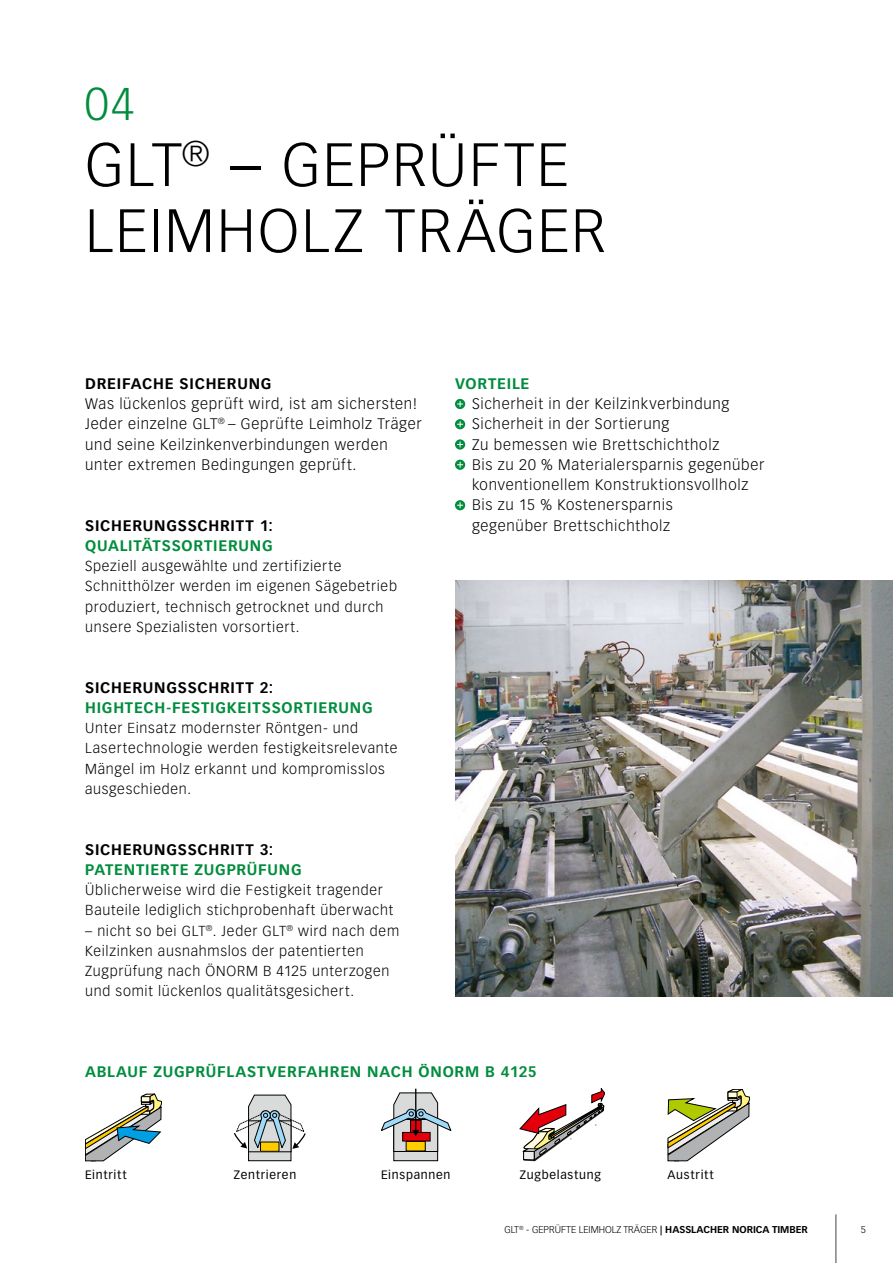
<style>
.page{position:relative;width:893px;height:1263px;background:#fff}
.page>*{position:absolute;margin:0;border:0;box-sizing:border-box;transform-origin:0 0}
.t1{font:300 60px/66px "Vectora LT Pro";letter-spacing:.035em;color:#000}
.t2{font:300 45px "Vectora LT Pro";color:#008d3d}
.t3{font:300 15px/20.2px "Vectora LT Pro";letter-spacing:.05em;color:#000}
.t4{font:700 15px "Vectora LT Pro";letter-spacing:.05em;color:#008d3d}
.t5{font:700 15px "Vectora LT Pro";letter-spacing:.05em;color:#000}
.t6{font:300 14.25px/20.2px "Vectora LT Pro";letter-spacing:.05em;color:#000}
.t7{font:12px "Vectora LT Pro";letter-spacing:.06em;color:#000}
.t8{font:300 9.75px "Vectora LT Pro";color:#000}
.s1{font-weight:700}
</style>
<div class="page">
<svg style="left:668px;top:1089px;width:82px;height:72px"></svg>
<hr style="left:415px;top:1089px;width:1px;height:41px;background:#000">
<svg style="left:381px;top:1092px;width:70px;height:69px"></svg>
<svg style="left:85px;top:1094px;width:77px;height:67px"></svg>
<svg style="left:234px;top:1094px;width:72px;height:67px"></svg>
<svg style="left:520px;top:1088px;width:85px;height:73px"></svg>
<img style="left:455px;top:581px;width:438px;height:415px">
<div style="left:455px;top:399px;width:10px;height:10px;background:#008d3d;border-radius:50%"></div>
<svg style="left:457px;top:401px;width:6px;height:6px"></svg>
<svg style="left:455px;top:419px;width:10px;height:10px"></svg>
<svg style="left:457px;top:421px;width:6px;height:6px"></svg>
<svg style="left:455px;top:439px;width:10px;height:11px"></svg>
<svg style="left:457px;top:441px;width:6px;height:6px"></svg>
<svg style="left:455px;top:460px;width:10px;height:10px"></svg>
<svg style="left:457px;top:462px;width:6px;height:6px"></svg>
<svg style="left:455px;top:500px;width:10px;height:10px"></svg>
<svg style="left:457px;top:502px;width:6px;height:6px"></svg>
<hr style="left:835px;top:1214px;width:1px;height:49px;background:#58595b">
<h2 class="t2" style="left:85px;top:77px;width:51px">04</h2>
<h1 class="t1" style="left:85px;top:132px;width:522px">GLT<sup>®</sup> – GEPRÜFTE<br>LEIMHOLZ TRÄGER</h1>
<p class="t5" style="left:85px;top:374px;width:188px">DREIFACHE SICHERUNG</p>
<p class="t3" style="left:85px;top:394px;width:338px">Was lückenlos geprüft wird, ist am sichersten!<br>Jeder einzelne GLT<sup>®</sup> – Geprüfte Leimholz Träger und seine Keilzinkenverbindungen werden unter extremen Bedingungen geprüft.</p>
<p class="t5" style="left:85px;top:516px;width:189px">SICHERUNGSSCHRITT 1:</p>
<p class="t4" style="left:85px;top:536px;width:189px">QUALITÄTSSORTIERUNG</p>
<p class="t6" style="left:85px;top:556px;width:313px">Speziell ausgewählte und zertifizierte Schnitthölzer werden im eigenen Sägebetrieb produziert, technisch getrocknet und durch unsere Spezialisten vorsortiert.</p>
<p class="t5" style="left:85px;top:678px;width:190px">SICHERUNGSSCHRITT 2:</p>
<p class="t4" style="left:85px;top:698px;width:289px">HIGHTECH-FESTIGKEITSSORTIERUNG</p>
<p class="t6" style="left:85px;top:718px;width:314px">Unter Einsatz modernster Röntgen- und Lasertechnologie werden festigkeitsrelevante Mängel im Holz erkannt und kompromisslos ausgeschieden.</p>
<p class="t5" style="left:85px;top:840px;width:190px">SICHERUNGSSCHRITT 3:</p>
<p class="t4" style="left:85px;top:860px;width:218px">PATENTIERTE ZUGPRÜFUNG</p>
<p class="t6" style="left:85px;top:880px;width:310px">Üblicherweise wird die Festigkeit tragender<br>Bauteile lediglich stichprobenhaft überwacht</p>
<p class="t6" style="left:85px;top:920px;width:316px">– nicht so bei GLT<sup>®</sup>. Jeder GLT<sup>®</sup> wird nach dem Keilzinken ausnahmslos der patentierten Zugprüfung nach ÖNORM B 4125 unterzogen und somit lückenlos qualitätsgesichert.</p>
<p class="t4" style="left:455px;top:374px;width:76px">VORTEILE</p>
<p class="t3" style="left:472px;top:394px;width:294px">Sicherheit in der Keilzinkverbindung Sicherheit in der Sortierung<br>Zu bemessen wie Brettschichtholz<br>Bis zu 20 % Materialersparnis gegenüber konventionellem Konstruktionsvollholz Bis zu 15 % Kostenersparnis<br>gegenüber Brettschichtholz</p>
<p class="t4" style="left:85px;top:1063px;width:453px">ABLAUF ZUGPRÜFLASTVERFAHREN NACH ÖNORM B 4125</p>
<p class="t7" style="left:85px;top:1167px;width:43px">Eintritt</p>
<p class="t7" style="left:234px;top:1167px;width:64px">Zentrieren</p>
<p class="t7" style="left:381px;top:1167px;width:71px">Einspannen</p>
<p class="t7" style="left:520px;top:1167px;width:82px">Zugbelastung</p>
<p class="t7" style="left:668px;top:1167px;width:48px">Austritt</p>
<p class="t8" style="left:504px;top:1224px;width:305px">GLT<sup>®</sup> - GEPRÜFTE LEIMHOLZ TRÄGER <span class="s1">| HASSLACHER NORICA TIMBER</span></p>
<p class="t8" style="left:861px;top:1224px;width:7px">5</p>
</div>
